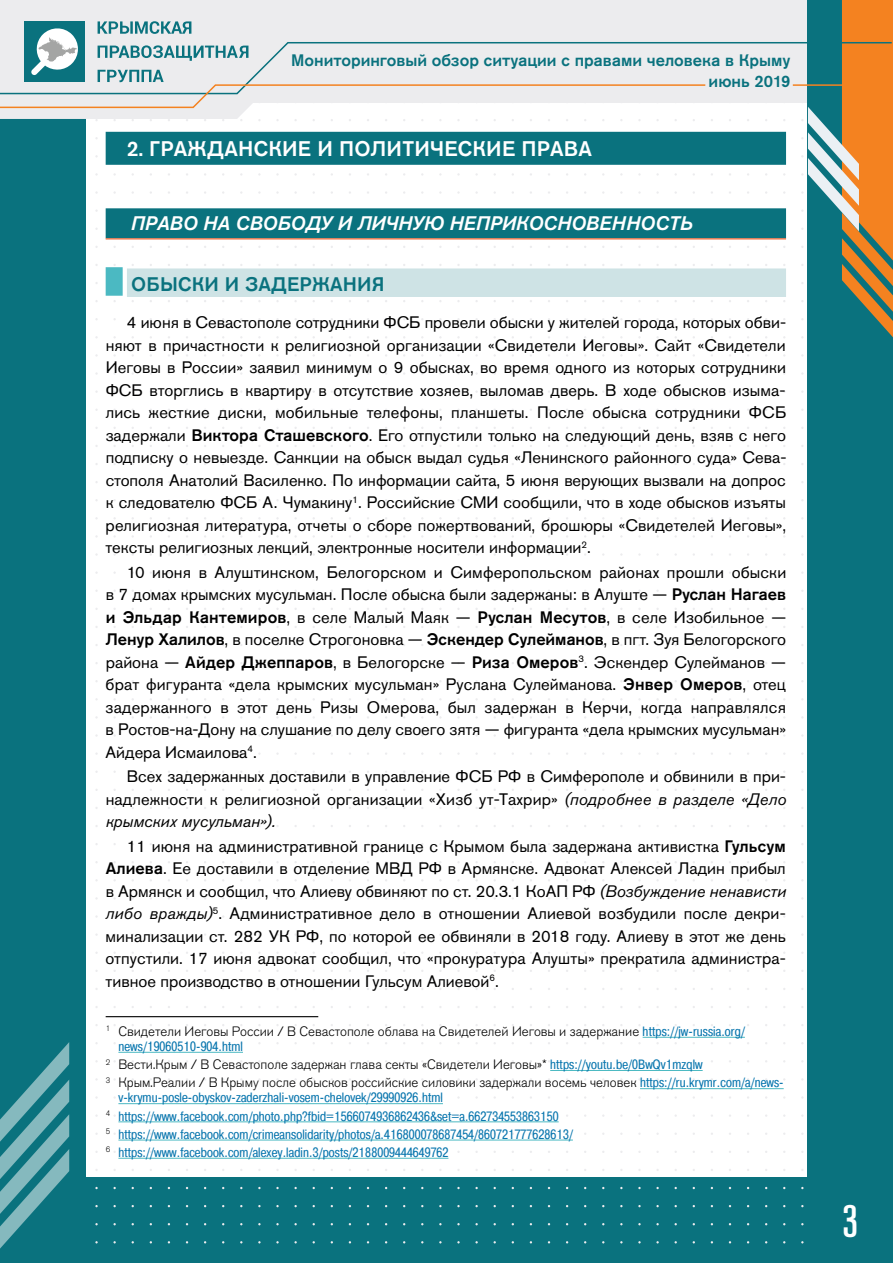
<style>
.page{position:relative;width:893px;height:1263px;background:#fff}
.page>*{position:absolute;margin:0;border:0;box-sizing:border-box;transform-origin:0 0}
.t1{font:500 condensed 45px "Akzidenz Grotesk Pro";color:#fff}
.t2{font:500 21px "Akzidenz Grotesk Pro";letter-spacing:.01em;color:#fff}
.t3{font:italic 500 19.5px "Akzidenz Grotesk Pro";letter-spacing:.01em;color:#fff}
.t4{font:500 19.5px "Akzidenz Grotesk Pro";letter-spacing:.01em;color:#0a727e}
.t5{font:16.5px/22.5px "Akzidenz Grotesk Pro";color:#000;text-align:justify}
.t6{font:500 16.5px/20.7px "Akzidenz Grotesk Pro";color:#0a727e;text-align:right}
.t7{font:13.5px/18.1px "Pragmatica Cond C";letter-spacing:.01em;color:#0976ae}
.t8{font:300 13.5px/18.1px "Akzidenz Grotesk Pro";color:#000}
.s1{font-weight:500}
.s2{font-style:italic}
.s3{font-family:"Pragmatica Cond C";font-weight:400;color:#0976ae}
</style>
<div class="page">
<div style="left:0;top:1178px;width:893px;height:85px;background:#0a727e"></div>
<div style="left:0;top:0;width:85px;height:1263px;background:#0a727e"></div>
<svg style="left:0;top:0;width:808px;height:119px;fill:#ececee"></svg>
<div style="left:808px;top:0;width:85px;height:1263px;background:#0a727e"></div>
<svg style="left:842px;top:0;width:51px;height:338px"></svg>
<svg style="left:801px;top:101px;width:58px;height:130px"></svg>
<svg style="left:0;top:1042px;width:69px;height:206px"></svg>
<div style="left:24px;top:21px;width:61px;height:61px;background:#0a727e"></div>
<svg style="left:38px;top:28px;width:39px;height:13px"></svg>
<svg style="left:98px;top:21px;width:20px;height:13px"></svg>
<svg style="left:120px;top:21px;width:13px;height:13px"></svg>
<svg style="left:135px;top:21px;width:24px;height:13px"></svg>
<svg style="left:161px;top:21px;width:10px;height:13px"></svg>
<svg style="left:171px;top:21px;width:20px;height:13px"></svg>
<svg style="left:0;top:41px;width:893px;height:54px;background:#cdd4d0"></svg>
<svg style="left:0;top:83px;width:707px;height:26px"></svg>
<hr style="left:793px;top:84px;width:100px;height:2px;background:#f48220">
<div style="left:106px;top:132px;width:680px;height:33px;background:#0a727e"></div>
<div style="left:106px;top:208px;width:680px;height:30px;background:#0a727e"></div>
<hr style="left:106px;top:238px;width:680px;height:1px;background:#f15a22">
<div style="left:127px;top:268px;width:659px;height:29px;background:#cee3e5"></div>
<div style="left:106px;top:267px;width:17px;height:29px;background:#4bb9c2"></div>
<hr style="left:106px;top:1016px;width:212px;height:1px;background:#000">
<hr style="left:643px;top:1037px;width:102px;height:1px;background:#4bb9c2">
<hr style="left:118px;top:1052px;width:125px;height:1px;background:#4bb9c2">
<hr style="left:550px;top:1070px;width:153px;height:1px;background:#4bb9c2">
<hr style="left:640px;top:1088px;width:144px;height:1px;background:#4bb9c2">
<hr style="left:118px;top:1103px;width:325px;height:1px;background:#4bb9c2">
<hr style="left:118px;top:1121px;width:441px;height:1px;background:#4bb9c2">
<hr style="left:118px;top:1140px;width:455px;height:1px;background:#4bb9c2">
<hr style="left:118px;top:1158px;width:330px;height:1px;background:#4bb9c2">
<p class="t6" style="left:291px;top:49px;width:501px">Мониторинговый обзор ситуации с правами человека в Крыму июнь 2019</p>
<p class="t2" style="left:127px;top:135px;width:467px">2. ГРАЖДАНСКИЕ И ПОЛИТИЧЕСКИЕ ПРАВА</p>
<p class="t3" style="left:131px;top:210px;width:563px">ПРАВО НА СВОБОДУ И ЛИЧНУЮ НЕПРИКОСНОВЕННОСТЬ</p>
<p class="t4" style="left:131px;top:271px;width:255px">ОБЫСКИ И ЗАДЕРЖАНИЯ</p>
<p class="t5" style="left:106px;top:311px;width:682px;text-indent:21px">4 июня в Севастополе сотрудники ФСБ провели обыски у жителей города, которых обви&shy;няют в причастности к религиозной организации «Свидетели Иеговы». Сайт «Свидетели Иеговы в России» заявил минимум о 9 обысках, во время одного из которых сотрудники ФСБ вторглись в квартиру в отсутствие хозяев, выломав дверь. В ходе обысков изыма&shy;лись жесткие диски, мобильные телефоны, планшеты. После обыска сотрудники ФСБ задержали <span class="s1">Виктора Сташевского</span>. Его отпустили только на следующий день, взяв с него подписку о невыезде. Санкции на обыск выдал судья «Ленинского районного суда» Сева&shy;стополя Анатолий Василенко. По информации сайта, 5 июня верующих вызвали на допрос к следователю ФСБ А. Чумакину<sup>1</sup>. Российские СМИ сообщили, что в ходе обысков изъяты религиозная литература, отчеты о сборе пожертвований, брошюры «Свидетелей Иеговы», тексты религиозных лекций, электронные носители информации<sup>2</sup>.</p>
<p class="t5" style="left:106px;top:560px;width:682px;text-indent:21px">10 июня в Алуштинском, Белогорском и Симферопольском районах прошли обыски в 7 домах крымских мусульман. После обыска были задержаны: в Алуште — <span class="s1">Руслан Нагаев и Эльдар Кантемиров</span>, в селе Малый Маяк — <span class="s1">Руслан Месутов</span>, в селе Изобильное — <span class="s1">Ленур Халилов</span>, в поселке Строгоновка — <span class="s1">Эскендер Сулейманов</span>, в пгт. Зуя Белогорского района — <span class="s1">Айдер Джеппаров</span>, в Белогорске — <span class="s1">Риза Омеров</span><sup>3</sup>. Эскендер Сулейманов — брат фигуранта «дела крымских мусульман» Руслана Сулейманова. <span class="s1">Энвер Омеров</span>, отец задержанного в этот день Ризы Омерова, был задержан в Керчи, когда направлялся в Ростов-на-Дону на слушание по делу своего зятя — фигуранта «дела крымских мусульман» Айдера Исмаилова<sup>4</sup>.</p>
<p class="t5" style="left:106px;top:765px;width:682px;text-indent:21px">Всех задержанных доставили в управление ФСБ РФ в Симферополе и обвинили в при&shy;надлежности к религиозной организации «Хизб ут-Тахрир» <span class="s2">(подробнее в разделе «Дело крымских мусульман»).</span></p>
<p class="t5" style="left:106px;top:835px;width:682px;text-indent:21px">11 июня на административной границе с Крымом была задержана активистка <span class="s1">Гульсум Алиева</span>. Ее доставили в отделение МВД РФ в Армянске. Адвокат Алексей Ладин прибыл в Армянск и сообщил, что Алиеву обвиняют по ст. 20.3.1 КоАП РФ <span class="s2">(Возбуждение ненависти либо вражды)</span><sup>5</sup>. Административное дело в отношении Алиевой возбудили после декри&shy;минализации ст. 282 УК РФ, по которой ее обвиняли в 2018 году. Алиеву в этот же день отпустили. 17 июня адвокат сообщил, что «прокуратура Алушты» прекратила администра&shy;тивное производство в отношении Гульсум Алиевой<sup>6</sup>.</p>
<p class="t8" style="left:106px;top:1022px;width:641px"><sup>1</sup> Свидетели Иеговы России / В Севастополе облава на Свидетелей Иеговы и задержание <span class="s3">https://jw-russia.org/</span></p>
<p class="t7" style="left:118px;top:1037px;width:126px">news/19060510-904.html</p>
<p class="t8" style="left:106px;top:1055px;width:679px"><sup>2</sup> Вести.Крым / В Севастополе задержан глава секты «Свидетели Иеговы»* <span class="s3">https://youtu.be/0BwQv1mzqlw<br></span><sup>3</sup> Крым.Реалии / В Крыму после обысков российские силовики задержали восемь человек <span class="s3">https://ru.krymr.com/a/news-</span></p>
<p class="t7" style="left:106px;top:1088px;width:469px;text-indent:13px">v-krymu-posle-obyskov-zaderzhali-vosem-chelovek/29990926.html<br><sup>4</sup> https://www.facebook.com/photo.php?fbid=1566074936862436&amp;set=a.662734553863150<br><sup>5</sup> https://www.facebook.com/crimeansolidarity/photos/a.416800078687454/860721777628613/ <sup>6</sup> https://www.facebook.com/alexey.ladin.3/posts/2188009444649762</p>
<h1 class="t1" style="left:842px;top:1192px;width:17px">3</h1>
</div>
